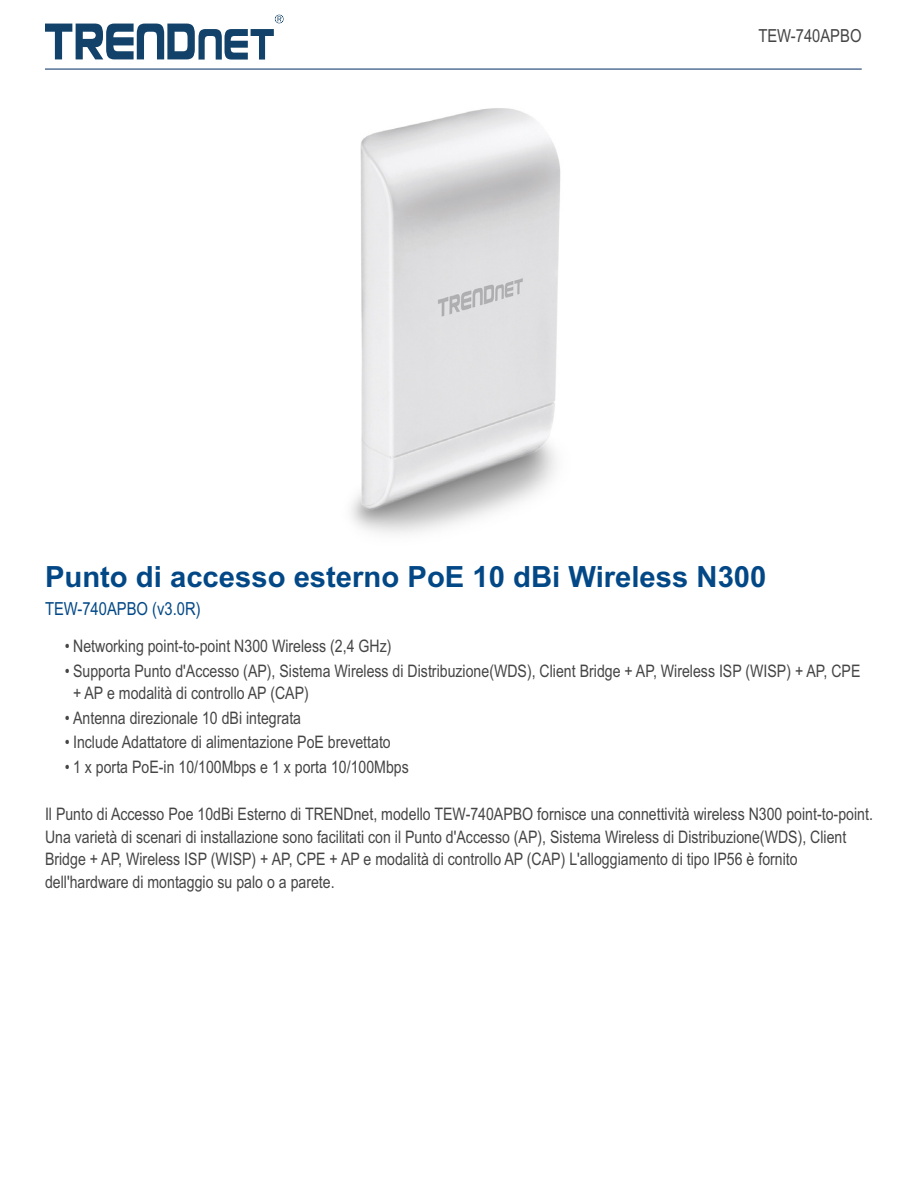
<style>
.page{position:relative;width:918px;height:1188px;background:#fff}
.page>*{position:absolute;margin:0;border:0;box-sizing:border-box;transform-origin:0 0}
.t1{font:700 29.25px "Arial";color:#034886}
.t2{font:18px "Arial Narrow";color:#034886}
.t3{font:18px "Arial Narrow";color:#454545}
.t4{font:17.25px/22.5px "Arial Narrow";color:#454545}
</style>
<div class="page">
<svg style="left:45px;top:15px;width:238px;height:45px"></svg>
<img style="left:351px;top:108px;width:210px;height:426px">
<hr style="left:45px;top:68px;width:817px;height:2px;background:#32537e">
<p class="t3" style="left:758px;top:28px;width:105px">TEW-740APBO</p>
<h1 class="t1" style="left:45px;top:566px;width:723px">Punto di accesso esterno PoE 10 dBi Wireless N300</h1>
<p class="t2" style="left:45px;top:602px;width:157px">TEW-740APBO (v3.0R)</p>
<p class="t4" style="left:65px;top:636px;width:328px">• Networking point-to-point N300 Wireless (2,4 GHz)</p>
<p class="t4" style="left:73px;top:661px;width:789px;text-indent:-8px">• Supporta Punto d'Accesso (AP), Sistema Wireless di Distribuzione(WDS), Client Bridge + AP, Wireless ISP (WISP) + AP, CPE + AP e modalità di controllo AP (CAP)</p>
<p class="t4" style="left:65px;top:708px;width:238px">• Antenna direzionale 10 dBi integrata</p>
<p class="t4" style="left:65px;top:733px;width:328px">• Include Adattatore di alimentazione PoE brevettato</p>
<p class="t4" style="left:65px;top:757px;width:346px">• 1 x porta PoE-in 10/100Mbps e 1 x porta 10/100Mbps</p>
<p class="t4" style="left:45px;top:805px;width:829px">Il Punto di Accesso Poe 10dBi Esterno di TRENDnet, modello TEW-740APBO fornisce una connettività wireless N300 point-to-point.<br>Una varietà di scenari di installazione sono facilitati con il Punto d'Accesso (AP), Sistema Wireless di Distribuzione(WDS), Client Bridge + AP, Wireless ISP (WISP) + AP, CPE + AP e modalità di controllo AP (CAP) L'alloggiamento di tipo IP56 è fornito dell'hardware di montaggio su palo o a parete.</p>
</div>
